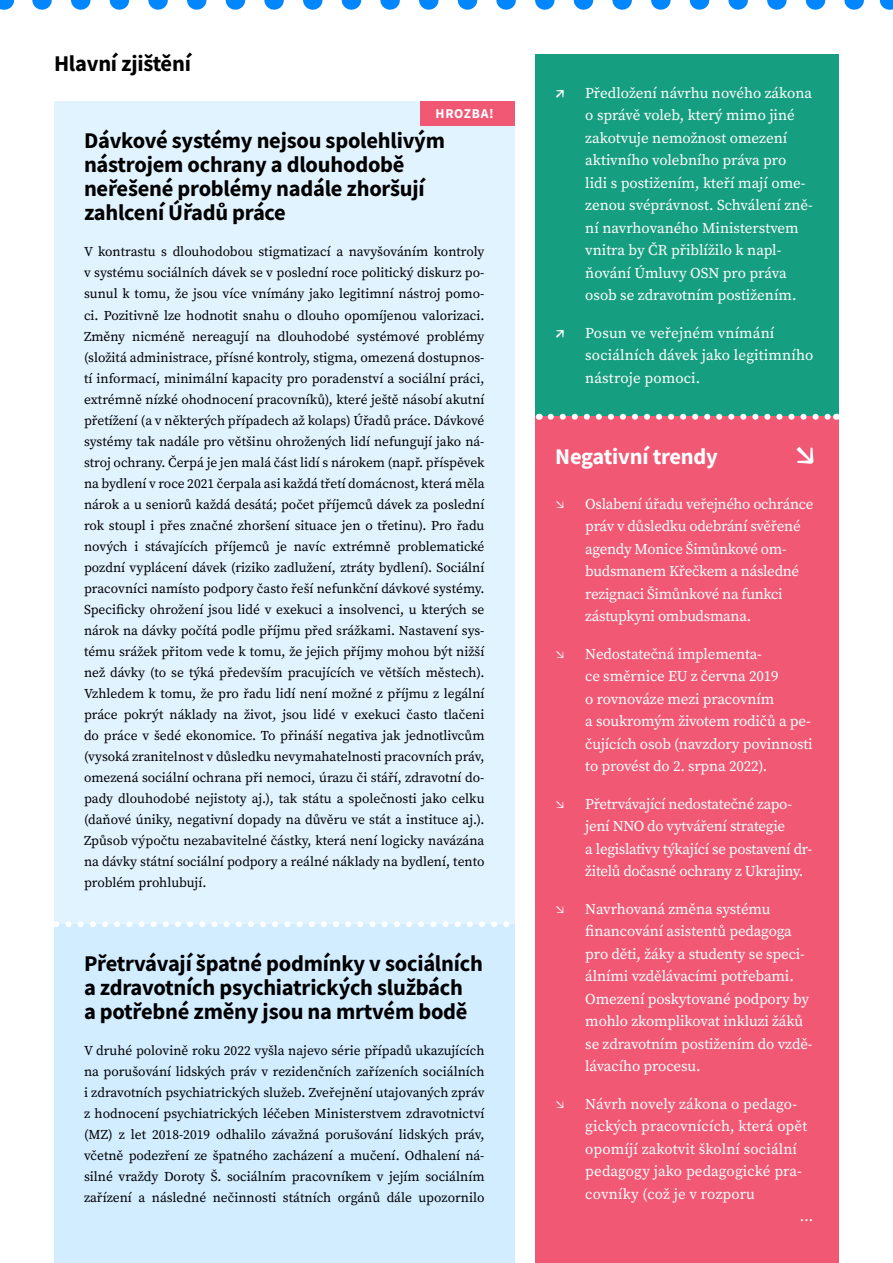
<style>
.page{position:relative;width:893px;height:1263px;background:#fff}
.page>*{position:absolute;margin:0;border:0;box-sizing:border-box;transform-origin:0 0}
.t1{font:700 22.5px/24px "Source Sans Pro";letter-spacing:-.01em;color:#000}
.t2{font:700 22.5px "Source Sans Pro";letter-spacing:-.01em;color:#fff}
.t3{font:15px/22.5px "Source Serif Pro";letter-spacing:-.01em;color:#fff}
.t4{font:15px/22.5px "Source Serif Pro";letter-spacing:.01em;color:#fff}
.t5{font:900 15px "Source Serif Pro";color:#fff}
.t6{font:13.5px/21px "Source Serif Pro";color:#000;text-align:justify}
.t7{font:700 13.5px "Source Sans Pro";letter-spacing:.05em;color:#fff}
</style>
<div class="page">
<svg style="left:42px;top:0;width:822px;height:10px"></svg>
<div style="left:54px;top:102px;width:460px;height:822px;background:#e1f3ff"></div>
<div style="left:54px;top:924px;width:460px;height:339px;background:#d1edff"></div>
<div style="left:420px;top:102px;width:94px;height:24px;background:#f15874"></div>
<svg style="left:54px;top:921px;width:482px;height:6px"></svg>
<div style="left:536px;top:54px;width:303px;height:363px;background:#169e80"></div>
<div style="left:536px;top:417px;width:303px;height:846px;background:#f15874"></div>
<svg style="left:796px;top:447px;width:17px;height:17px"></svg>
<svg style="left:551px;top:414px;width:279px;height:6px"></svg>
<p class="t1" style="left:54px;top:51px;width:138px">Hlavní zjištění</p>
<p class="t7" style="left:436px;top:104px;width:60px">HROZBA!</p>
<p class="t1" style="left:84px;top:129px;width:363px">Dávkové systémy nejsou spolehlivým nástrojem ochrany a dlouhodobě neřešené problémy nadále zhoršují zahlcení Úřadů práce</p>
<p class="t6" style="left:84px;top:241px;width:402px">V kontrastu s dlouhodobou stigmatizací a navyšováním kontroly v systému sociálních dávek se v poslední roce politický diskurz po&shy;sunul k tomu, že jsou více vnímány jako legitimní nástroj pomo&shy;ci. Pozitivně lze hodnotit snahu o dlouho opomíjenou valorizaci.<br>Změny nicméně nereagují na dlouhodobé systémové problémy (složitá administrace, přísné kontroly, stigma, omezená dostupnos&shy;tí informací, minimální kapacity pro poradenství a sociální práci, extrémně nízké ohodnocení pracovníků), které ještě násobí akutní přetížení (a v některých případech až kolaps) Úřadů práce. Dávkové systémy tak nadále pro většinu ohrožených lidí nefungují jako ná&shy;stroj ochrany. Čerpá je jen malá část lidí s nárokem (např. příspěvek na bydlení v roce 2021 čerpala asi každá třetí domácnost, která měla nárok a u seniorů každá desátá; počet příjemců dávek za poslední rok stoupl i přes značné zhoršení situace jen o třetinu). Pro řadu nových i stávajících příjemců je navíc extrémně problematické pozdní vyplácení dávek (riziko zadlužení, ztráty bydlení). Sociální pracovníci namísto podpory často řeší nefunkční dávkové systémy.<br>Specificky ohrožení jsou lidé v exekuci a insolvenci, u kterých se nárok na dávky počítá podle příjmu před srážkami. Nastavení sys&shy;tému srážek přitom vede k tomu, že jejich příjmy mohou být nižší než dávky (to se týká především pracujících ve větších městech).<br>Vzhledem k tomu, že pro řadu lidí není možné z příjmu z legální práce pokrýt náklady na život, jsou lidé v exekuci často tlačeni do práce v šedé ekonomice. To přináší negativa jak jednotlivcům (vysoká zranitelnost v důsledku nevymahatelnosti pracovních práv, omezená sociální ochrana při nemoci, úrazu či stáří, zdravotní do&shy;pady dlouhodobé nejistoty aj.), tak státu a společnosti jako celku (daňové úniky, negativní dopady na důvěru ve stát a instituce aj.).<br>Způsob výpočtu nezabavitelné částky, která není logicky navázána na dávky státní sociální podpory a reálné náklady na bydlení, tento problém prohlubují.</p>
<p class="t1" style="left:84px;top:951px;width:400px">Přetrvávají špatné podmínky v sociálních a zdravotních psychiatrických službách<br>a potřebné změny jsou na mrtvém bodě</p>
<p class="t6" style="left:84px;top:1040px;width:402px">V druhé polovině roku 2022 vyšla najevo série případů ukazujících na porušování lidských práv v rezidenčních zařízeních sociálních i zdravotních psychiatrických služeb. Zveřejnění utajovaných zpráv z hodnocení psychiatrických léčeben Ministerstvem zdravotnictví (MZ) z let 2018-2019 odhalilo závažná porušování lidských práv, včetně podezření ze špatného zacházení a mučení. Odhalení ná&shy;silné vraždy Doroty Š. sociálním pracovníkem v jejím sociálním zařízení a následné nečinnosti státních orgánů dále upozornilo</p>
<p class="t5" style="left:555px;top:82px;width:11px">↗</p>
<p class="t3" style="left:585px;top:82px;width:229px">Předložení návrhu nového zákona o správě voleb, který mimo jiné zakotvuje nemožnost omezení aktivního volebního práva pro<br>lidi s postižením, kteří mají ome&shy;zenou svéprávnost. Schválení zně&shy;ní navrhovaného Ministerstvem vnitra by ČR přiblížilo k napl&shy;ňování Úmluvy OSN pro práva osob se zdravotním postižením.</p>
<p class="t5" style="left:555px;top:322px;width:11px">↗</p>
<p class="t4" style="left:585px;top:322px;width:230px">Posun ve veřejném vnímání sociálních dávek jako legitimního nástroje pomoci.</p>
<p class="t2" style="left:555px;top:441px;width:164px">Negativní trendy</p>
<p class="t3" style="left:555px;top:492px;width:11px">↘</p>
<p class="t3" style="left:585px;top:492px;width:230px">Oslabení úřadu veřejného ochránce práv v důsledku odebrání svěřené agendy Monice Šimůnkové om&shy;budsmanem Křečkem a následné rezignaci Šimůnkové na funkci zástupkyni ombudsmana.</p>
<p class="t3" style="left:555px;top:642px;width:11px">↘</p>
<p class="t3" style="left:585px;top:642px;width:229px">Nedostatečná implementa-<br>ce směrnice EU z června 2019<br>o rovnováze mezi pracovním<br>a soukromým životem rodičů a pe&shy;čujících osob (navzdory povinnosti to provést do 2. srpna 2022).</p>
<p class="t3" style="left:555px;top:792px;width:11px">↘</p>
<p class="t3" style="left:585px;top:792px;width:228px">Přetrvávající nedostatečné zapo&shy;jení NNO do vytváření strategie<br>a legislativy týkající se postavení dr&shy;žitelů dočasné ochrany z Ukrajiny.</p>
<p class="t3" style="left:555px;top:897px;width:11px">↘</p>
<p class="t3" style="left:585px;top:897px;width:229px">Navrhovaná změna systému financování asistentů pedagoga pro děti, žáky a studenty se speci&shy;álními vzdělávacími potřebami.<br>Omezení poskytované podpory by mohlo zkomplikovat inkluzi žáků se zdravotním postižením do vzdě&shy;lávacího procesu.</p>
<p class="t3" style="left:555px;top:1092px;width:11px">↘</p>
<p class="t3" style="left:585px;top:1092px;width:213px">Návrh novely zákona o pedago-</p>
<p class="t4" style="left:585px;top:1115px;width:223px">gických pracovnících, která opět</p>
<p class="t4" style="left:585px;top:1137px;width:213px">opomíjí zakotvit školní sociální</p>
<p class="t4" style="left:585px;top:1160px;width:218px">pedagogy jako pedagogické pra-</p>
<p class="t4" style="left:585px;top:1182px;width:171px">covníky (což je v rozporu</p>
<p class="t3" style="left:800px;top:1205px;width:15px">…</p>
</div>
